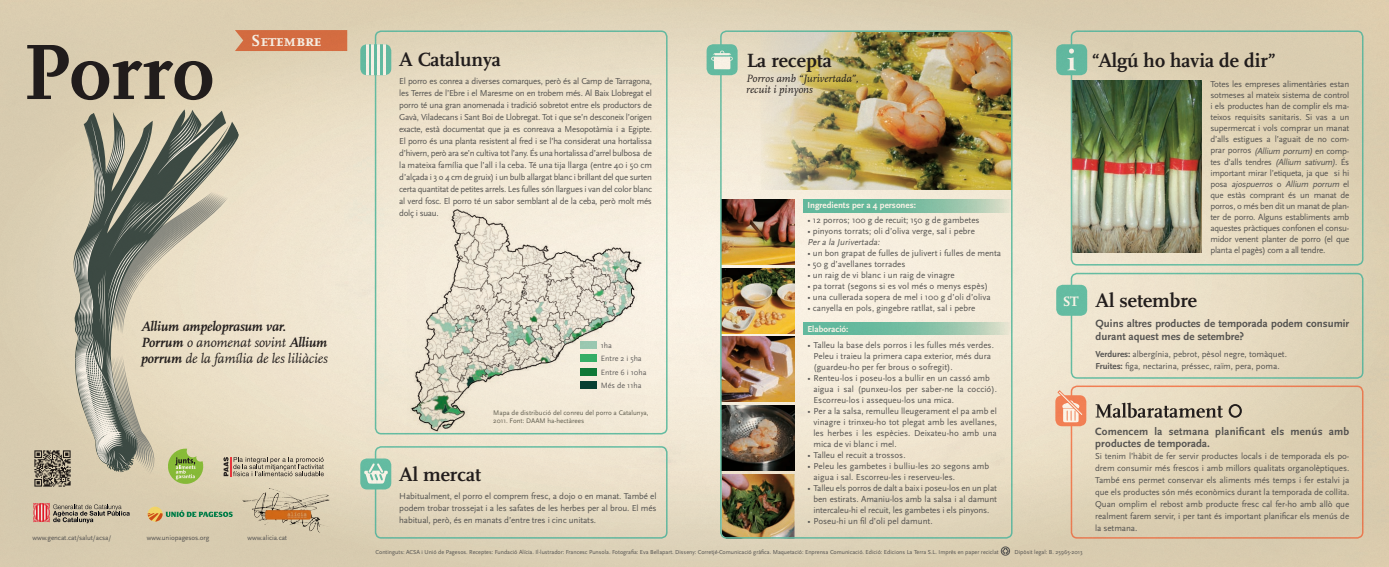
<style>
.page{position:relative;width:1389px;height:567px;background:#fff}
.page>*{position:absolute;margin:0;border:0;box-sizing:border-box;transform-origin:0 0}
.t1{font:700 81.8px "Scala";color:#231f20}
.t2{font:700 20px "Scala";color:#231f20}
.t3{font:700 16.8px "Scala Caps";letter-spacing:-.01em;color:#fff}
.t4{font:700 14.2px "Scala Caps";color:#fff}
.t5{font:italic 700 14px/16px "Scala";letter-spacing:-.01em;color:#231f20}
.t6{font:700 11px/13px "Scala Sans";color:#57585a}
.t7{font:700 11px/12px "Scala Sans";letter-spacing:.02em;color:#57585a}
.t8{font:italic 11px/11px "Scala";color:#231f20}
.t9{font:9px/11px "Scala Sans";color:#57585a;text-align:justify}
.t10{font:700 9px "Scala Sans";color:#fff}
.t11{font:italic 9px "Scala Sans";color:#57585a}
.t12{font:8px "Scala Sans";color:#636366}
.t13{font:7px/8px "Scala Sans";color:#636359}
.t14{font:7px "Scala Sans";letter-spacing:-.01em;color:#57585a}
.t15{font:6px "Scala Sans";color:#57585a}
.s1{font-weight:400}
.s2{font-style:italic}
.s3{font-weight:700}
</style>
<div class="page">
<img style="left:0;top:0;width:1389px;height:567px">
<h1 class="t1" style="left:23px;top:26px;width:192px">Porro</h1>
<h3 class="t3" style="left:251px;top:31px;width:72px">Setembre</h3>
<h3 class="t5" style="left:141px;top:319px;width:188px">Allium ampeloprasum var.<br>Porrum <span class="s1">o anomenat sovint</span> Allium porrum <span class="s1">de la família de les liliàcies</span></h3>
<p class="t14" style="left:33px;top:533px;width:80px">www.gencat.cat/salut/acsa/</p>
<p class="t14" style="left:147px;top:533px;width:64px">www.uniopagesos.org</p>
<p class="t14" style="left:248px;top:533px;width:41px">www.alicia.cat</p>
<h2 class="t2" style="left:399px;top:48px;width:103px">A Catalunya</h2>
<p class="t9" style="left:399px;top:75px;width:254px;line-height:12px">El porro es conrea a diverses comarques, però és al Camp de Tarragona, les Terres de l’Ebre i el Maresme on en trobem més. Al Baix Llobregat el porro té una gran anomenada i tradició sobretot entre els productors de Gavà, Viladecans i Sant Boi de Llobregat. Tot i que se’n desconeix l’origen exacte, està documentat que ja es conreava a Mesopotàmia i a Egipte.<br>El porro és una planta resistent al fred i se l’ha considerat una hortalissa d’hivern, però ara se’n cultiva tot l’any. És una hortalissa d’arrel bulbosa de la mateixa família que l’all i la ceba. Té una tija llarga (entre 40 i 50 cm d’alçada i 3 o 4 cm de gruix) i un bulb allargat blanc i brillant del que surten certa quantitat de petites arrels. Les fulles són llargues i van del color blanc al verd fosc. El porro té un sabor semblant al de la ceba, però molt més dolç i suau.</p>
<p class="t12" style="left:601px;top:341px;width:13px">1ha</p>
<p class="t12" style="left:601px;top:381px;width:42px">Més de 11ha</p>
<p class="t13" style="left:493px;top:409px;width:157px">Mapa de distribució del conreu del porro a Catalunya,<br>2011. Font: DAAM ha-hectàrees</p>
<p class="t12" style="left:601px;top:354px;width:42px">Entre 2 i 5ha</p>
<p class="t12" style="left:601px;top:368px;width:47px">Entre 6 i 10ha</p>
<h2 class="t2" style="left:399px;top:463px;width:83px">Al mercat</h2>
<p class="t9" style="left:399px;top:490px;width:259px;line-height:12px">Habitualment, el porro el comprem fresc, a dojo o en manat. També el podem trobar trossejat i a les safates de les herbes per al brou. El més habitual, però, és en manats d’entre tres i cinc unitats.</p>
<h2 class="t2" style="left:747px;top:49px;width:87px">La recepta</h2>
<p class="t8" style="left:746px;top:74px;width:114px">Porros amb “Jurivertada”, recuit i pinyons</p>
<p class="t10" style="left:807px;top:201px;width:110px">Ingredients per a 4 persones:</p>
<p class="t9" style="left:807px;top:215px;width:174px">• 12 porros; 100 g de recuit; 150 g de gambetes</p>
<p class="t9" style="left:807px;top:226px;width:169px">• pinyons torrats; oli d’oliva verge, sal i pebre</p>
<p class="t11" style="left:807px;top:237px;width:76px">Pera la Jurivertada:</p>
<p class="t9" style="left:807px;top:248px;width:195px">• un bon grapat de fulles de julivert i fulles de menta</p>
<p class="t9" style="left:807px;top:259px;width:99px">• 50 g d’avellanes torrades</p>
<p class="t9" style="left:807px;top:270px;width:149px">• un raig de vi blanc i un raig de vinagre</p>
<p class="t9" style="left:807px;top:281px;width:182px">• pa torrat (segons si es vol més o menys espès)</p>
<p class="t9" style="left:807px;top:292px;width:185px">• una cullerada sopera de mel i 100 g d’oli d’oliva</p>
<p class="t9" style="left:807px;top:303px;width:170px">• canyella en pols, gingebre ratllat, sal i pebre</p>
<p class="t10" style="left:807px;top:324px;width:43px">Elaboració:</p>
<p class="t9" style="left:813px;top:339px;width:182px;text-align:left;text-indent:-6px">• Talleu la base dels porros i les fulles més verdes.<br>Peleu i traieu la primera capa exterior, més dura (guardeu-ho per fer brous o sofregit).</p>
<p class="t9" style="left:813px;top:372px;width:185px;text-align:left;text-indent:-6px">• Renteu-los i poseu-los a bullir en un cassó amb aigua i sal (punxeu-los per saber-ne la cocció).<br>Escorreu-los i assequeu-los una mica.</p>
<p class="t9" style="left:813px;top:405px;width:185px;text-indent:-6px">• Per a la salsa, remulleu lleugerament el pa amb el vinagre i trinxeu-ho tot plegat amb les avellanes, les herbes i les espècies. Deixateu-ho amb una mica de vi blanc i mel.</p>
<p class="t9" style="left:807px;top:449px;width:100px">• Talleu el recuit a trossos.</p>
<p class="t9" style="left:813px;top:460px;width:177px;text-indent:-6px">• Peleu les gambetes i bulliu-les 20 segons amb aigua i sal. Escorreu-les i reserveu-les.</p>
<p class="t9" style="left:813px;top:482px;width:185px;text-indent:-6px">• Talleu els porros de dalt a baix i poseu-los en un plat ben estirats. Amaniu-los amb la salsa i al damunt intercaleu-hi el recuit, les gambetes i els pinyons.</p>
<p class="t9" style="left:807px;top:515px;width:127px">• Poseu-hi un fil d’oli pel damunt.</p>
<h3 class="t4" style="left:1063px;top:293px;width:17px">ST</h3>
<p class="t15" style="left:376px;top:548px;width:625px">Continguts: ACSA i Unió de Pagesos. Receptes: Fundació Alícia. Il∙lustrador: Francesc Punsola. Fotografia: Eva Bellapart. Disseny: Corretjé-Comunicació gràfica. Maquetació: Enprensa Comunicació. Edició: Edicions La Terra S.L. Imprès en paper reciclat</p>
<p class="t15" style="left:1015px;top:548px;width:70px">Dipòsit legal: B. 25965-2013</p>
<h2 class="t2" style="left:1092px;top:49px;width:186px">“Algú ho havia de dir”</h2>
<p class="t9" style="left:1210px;top:79px;width:140px">Totes les empreses alimentàries estan sotmeses al mateix sistema de control i els productes han de complir els ma&shy;teixos requisits sanitaris. Si vas a un supermercat i vols comprar un manat d’alls estigues a l’aguait de no com&shy;prar porros <span class="s2">(Allium porrum)</span> en comp&shy;tes d’alls tendres <span class="s2">(Allium sativum)</span>. És important mirar l’etiqueta, ja que si hi p o s a <span class="s2">ajospuerros</span> o <span class="s2">Allium porrum</span> e l que estàs comprant és un manat de porros, o més ben dit un manat de plan&shy;ter de porro. Alguns establiments amb aquestes pràctiques confonen el consu&shy;midor venent planter de porro (el que planta el pagès) com a all tendre.</p>
<h2 class="t2" style="left:1096px;top:289px;width:103px">Al setembre</h2>
<p class="t6" style="left:1096px;top:318px;width:255px">Quins altres productes de temporada podem consumir durant aquest mes de setembre?</p>
<p class="t9" style="left:1096px;top:349px;width:193px;line-height:12px"><span class="s3">Verdures:</span> albergínia, pebrot, pèsol negre, tomàquet.<br><span class="s3">Fruites:</span> figa, nectarina, préssec, raïm, pera, poma.</p>
<p class="t7" style="left:1095px;top:426px;width:256px">Comencem la setmana planificant els menús amb productes de temporada.</p>
<p class="t9" style="left:1095px;top:451px;width:256px;line-height:12px">Si tenim l’hàbit de fer servir productes locals i de temporada els po&shy;drem consumir més frescos i amb millors qualitats organolèptiques.<br>També ens permet conservar els aliments més temps i fer estalvi ja que els productes són més econòmics durant la temporada de collita.<br>Quan omplim el rebost amb producte fresc cal fer-ho amb allò que realment farem servir, i per tant és important planificar els menús de la setmana.</p>
</div>
